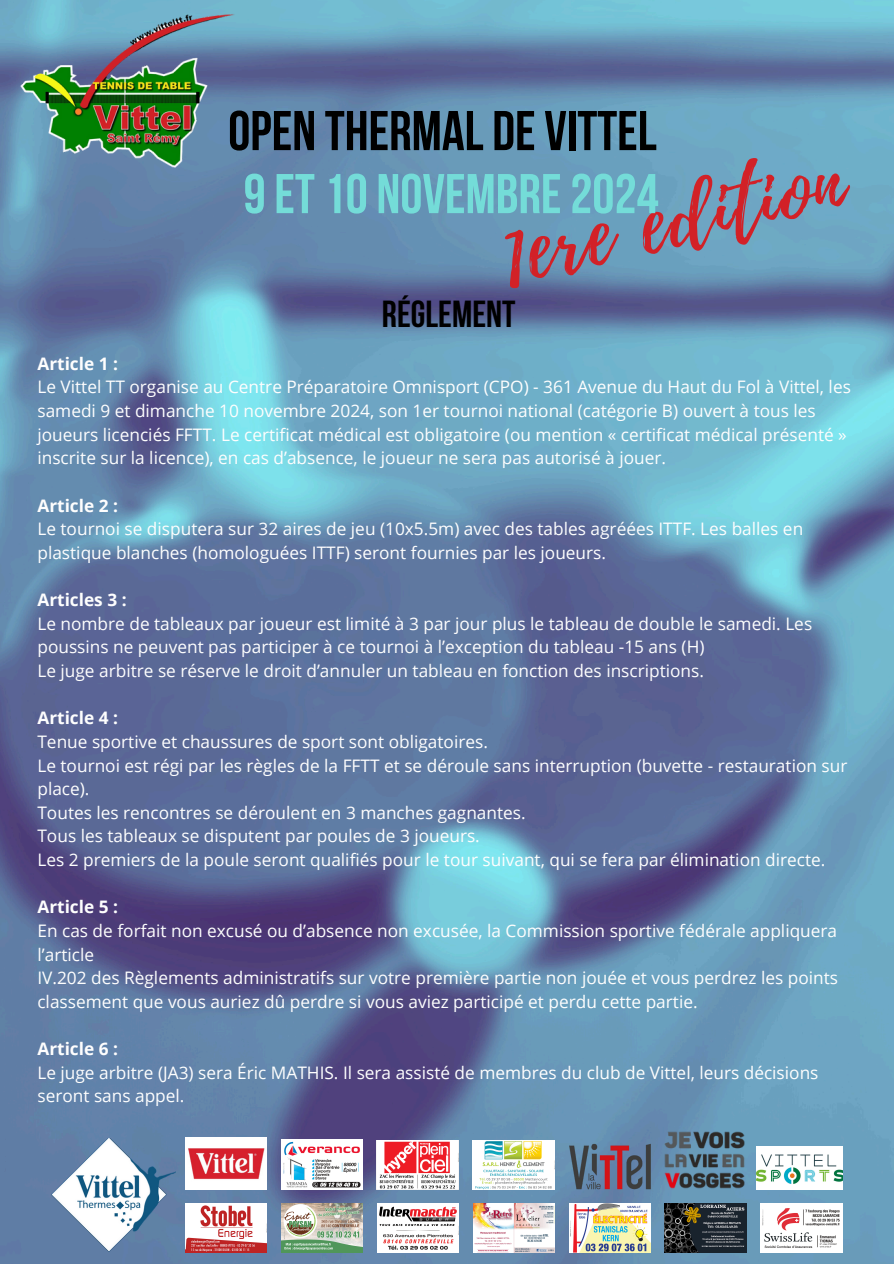
<style>
.page{position:relative;width:894px;height:1264px;background:#fff}
.page>*{position:absolute;margin:0;border:0;box-sizing:border-box;transform-origin:0 0}
.t1{font:87.9px "Playlist Script";color:#d22127}
.t2{font:700 55.95px/63px "Bebas Neue";color:#000}
.t3{font:700 37.5px "Bebas Neue";color:#000}
.t4{font:17.25px/23.7px "Open Sans";color:#fefefe}
.t5{font:700 17.25px "Open Sans";color:#fefefe}
.s1{color:#74dcd8}
</style>
<div class="page">
<img style="left:0;top:0;width:893px;height:1263px">
<img style="left:17px;top:11px;width:222px;height:157px">
<img style="left:185px;top:1203px;width:81px;height:49px">
<img style="left:281px;top:1203px;width:81px;height:49px">
<img style="left:377px;top:1203px;width:81px;height:49px">
<img style="left:473px;top:1203px;width:81px;height:49px">
<img style="left:569px;top:1203px;width:81px;height:49px">
<img style="left:664px;top:1203px;width:82px;height:49px">
<img style="left:760px;top:1203px;width:81px;height:49px">
<img style="left:281px;top:1139px;width:81px;height:50px">
<img style="left:377px;top:1140px;width:81px;height:49px">
<img style="left:472px;top:1140px;width:82px;height:49px">
<img style="left:185px;top:1137px;width:81px;height:52px">
<img style="left:568px;top:1143px;width:82px;height:46px">
<img style="left:664px;top:1131px;width:82px;height:58px">
<img style="left:755px;top:1146px;width:87px;height:43px">
<img style="left:51px;top:1138px;width:124px;height:113px">
<p class="t2" style="left:228px;top:105px;width:432px">OPEN THERMAL DE VITTEL<br><span class="s1">9ET10 NOVEMBRE2024</span></p>
<p class="t1" style="left:488px;top:192px;width:350px;rotate:-12deg">1ere edition</p>
<p class="t3" style="left:382px;top:299px;width:135px">RÉGLEMENT</p>
<h2 class="t5" style="left:37px;top:351px;width:82px">Article 1 :</h2>
<h1 class="t4" style="left:37px;top:375px;width:814px">Le Vittel TT organise au Centre Préparatoire Omnisport (CPO) - 361 Avenue du Haut du Fol à Vittel, les samedi 9 et dimanche 10 novembre 2024, son 1er tournoi national (catégorie B) ouvert à tous les joueurs licenciés FFTT. Le certificat médical est obligatoire (ou mention « certificat médical présenté » inscrite sur la licence), en cas d’absence, le joueur ne sera pas autorisé à jouer.</h1>
<h3 class="t5" style="left:37px;top:493px;width:82px">Article 2 :</h3>
<p class="t4" style="left:37px;top:516px;width:767px">Le tournoi se disputera sur 32 aires de jeu (10x5.5m) avec des tables agréées ITTF. Les balles en plastique blanches (homologuées ITTF) seront fournies par les joueurs.</p>
<p class="t5" style="left:37px;top:587px;width:91px">Articles 3 :</p>
<p class="t4" style="left:37px;top:611px;width:776px">Le nombre de tableaux par joueur est limité à 3 par jour plus le tableau de double le samedi. Les poussins ne peuvent pas participer à ce tournoi à l’exception du tableau -15 ans (H)</p>
<p class="t4" style="left:37px;top:658px;width:668px">Le juge arbitre se réserve le droit d’annuler un tableau en fonction des inscriptions.</p>
<p class="t5" style="left:37px;top:705px;width:82px">Article 4 :</p>
<p class="t4" style="left:37px;top:729px;width:452px">Tenue sportive et chaussures de sport sont obligatoires.</p>
<p class="t4" style="left:37px;top:753px;width:811px">Le tournoi est régi par les règles de la FFTT et se déroule sans interruption (buvette - restauration sur place).</p>
<p class="t4" style="left:37px;top:800px;width:489px">Toutes les rencontres se déroulent en 3 manches gagnantes.</p>
<p class="t4" style="left:37px;top:823px;width:444px">Tous les tableaux se disputent par poules de 3 joueurs.</p>
<p class="t4" style="left:37px;top:847px;width:789px">Les 2 premiers de la poule seront qualifiés pour le tour suivant, qui se fera par élimination directe.</p>
<p class="t5" style="left:37px;top:894px;width:82px">Article 5 :</p>
<p class="t4" style="left:37px;top:918px;width:801px">En cas de forfait non excusé ou d’absence non excusée, la Commission sportive fédérale appliquera l’article</p>
<p class="t4" style="left:37px;top:965px;width:801px">IV.202 des Règlements administratifs sur votre première partie non jouée et vous perdrez les points classement que vous auriez dû perdre si vous aviez participé et perdu cette partie.</p>
<p class="t5" style="left:37px;top:1036px;width:82px">Article 6 :</p>
<p class="t4" style="left:37px;top:1060px;width:782px">Le juge arbitre (JA3) sera Éric MATHIS. Il sera assisté de membres du club de Vittel, leurs décisions seront sans appel.</p>
</div>
